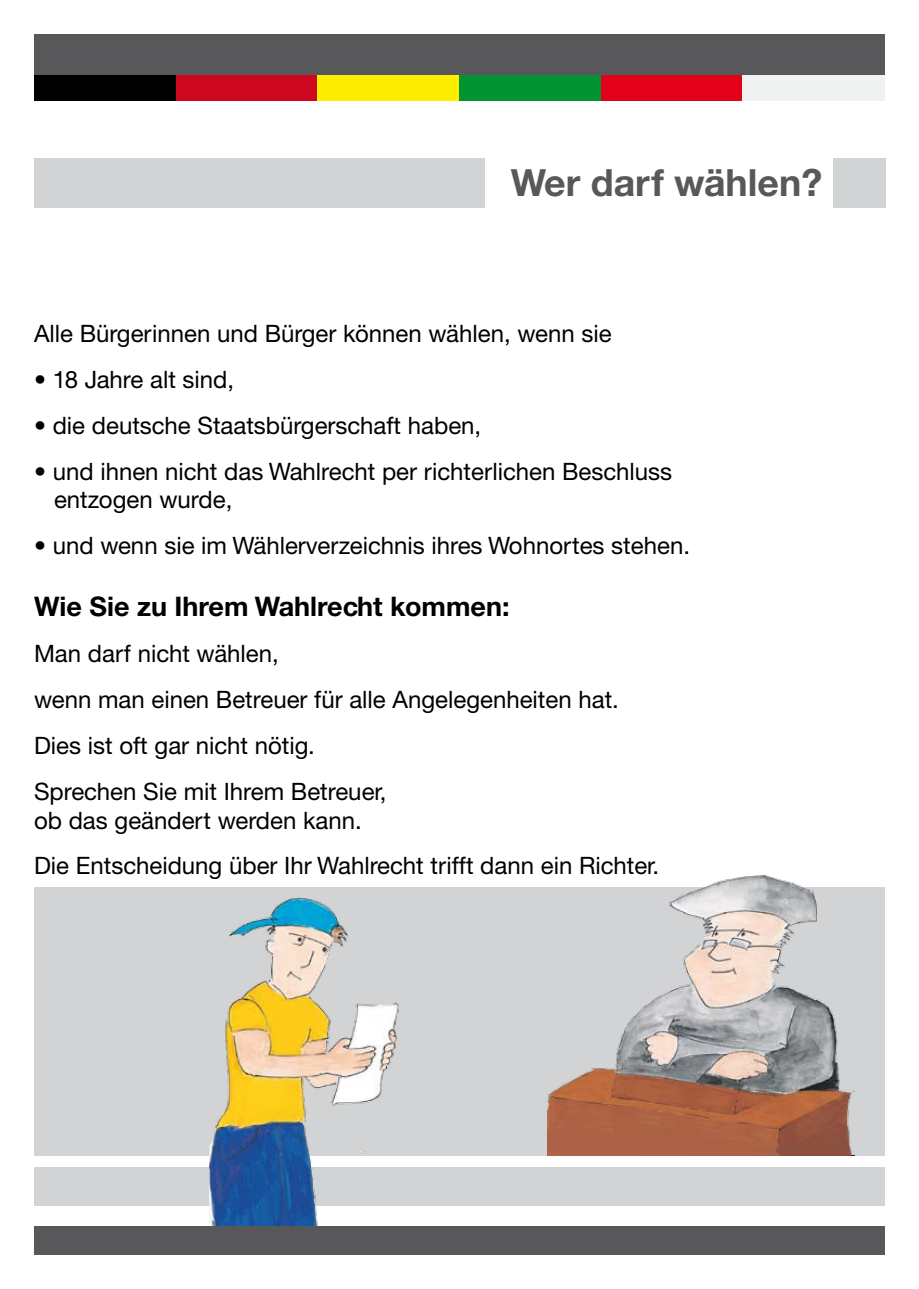
<style>
.page{position:relative;width:919px;height:1289px;background:#fff}
.page>*{position:absolute;margin:0;border:0;box-sizing:border-box;transform-origin:0 0}
.t1{font:700 37.5px "Helvetica Neue CE";color:#58585a}
.t2{font:700 27px "Helvetica Neue CE";color:#000}
.t3{font:24px/45.8px "Helvetica Neue CE";color:#000}
</style>
<div class="page">
<div style="left:34px;top:1166px;width:850px;height:39px;background:#d2d3d4"></div>
<div style="left:34px;top:887px;width:850px;height:268px;background:#d2d3d4"></div>
<img style="left:210px;top:897px;width:189px;height:328px">
<div style="left:34px;top:1225px;width:850px;height:29px;background:#58585a"></div>
<div style="left:833px;top:158px;width:52px;height:50px;background:#d2d3d4"></div>
<div style="left:34px;top:34px;width:850px;height:57px;background:#58585a"></div>
<div style="left:34px;top:75px;width:142px;height:26px;background:#000"></div>
<div style="left:176px;top:75px;width:141px;height:26px;background:#cd071e"></div>
<div style="left:317px;top:75px;width:142px;height:26px;background:#ffed00"></div>
<div style="left:459px;top:75px;width:142px;height:26px;background:#009532"></div>
<div style="left:601px;top:75px;width:141px;height:26px;background:#e2001a"></div>
<div style="left:742px;top:75px;width:142px;height:26px;background:#f0f1f1"></div>
<div style="left:34px;top:158px;width:450px;height:50px;background:#d2d3d4"></div>
<img style="left:548px;top:875px;width:306px;height:280px">
<h1 class="t1" style="left:511px;top:159px;width:313px">Wer darf wählen?</h1>
<p class="t3" style="left:34px;top:311px;width:579px">Alle Bürgerinnen und Bürger können wählen, wenn sie</p>
<p class="t3" style="left:34px;top:357px;width:202px">• 18 Jahre alt sind,</p>
<p class="t3" style="left:34px;top:402px;width:448px">• die deutsche Staatsbürgerschaft haben,</p>
<p class="t3" style="left:54px;top:457px;width:619px;line-height:28.8px;text-indent:-20px">• und ihnen nicht das Wahlrecht per richterlichen Beschluss entzogen wurde,</p>
<p class="t3" style="left:34px;top:523px;width:657px">• und wenn sie im Wählerverzeichnis ihres Wohnortes stehen.</p>
<p class="t2" style="left:34px;top:590px;width:477px">Wie Sie zu Ihrem Wahlrecht kommen:</p>
<p class="t3" style="left:34px;top:631px;width:586px">Man darf nicht wählen,<br>wenn man einen Betreuer für alle Angelegenheiten hat.<br>Dies ist oft gar nicht nötig.<br>Sprechen Sie mit Ihrem Betreuer,</p>
<p class="t3" style="left:34px;top:797px;width:626px">ob das geändert werden kann.<br>Die Entscheidung über Ihr Wahlrecht trifft dann ein Richter.</p>
</div>
